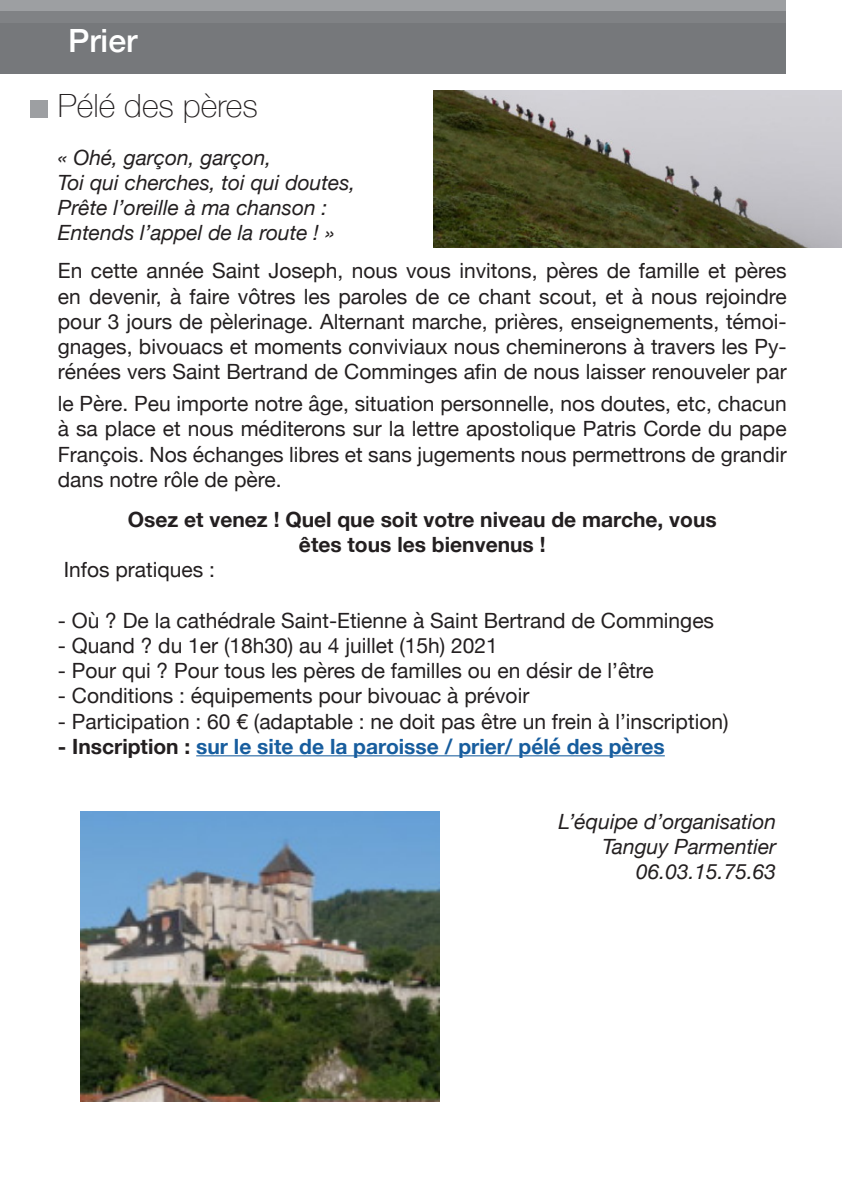
<style>
.page{position:relative;width:842px;height:1191px;background:#fff}
.page>*{position:absolute;margin:0;border:0;box-sizing:border-box;transform-origin:0 0}
.t1{font:100 32px "Helvetica Neue";color:#231f20}
.t2{font:500 32px "Helvetica Neue";color:#fff}
.t3{font:21px/25.2px "Helvetica Neue";color:#231f20;text-align:justify}
.t4{font:italic 21px "Helvetica Neue";color:#231f20}
.t5{font:700 21px "Helvetica Neue";color:#231f20}
.t6{font:700 21px "Helvetica Neue";color:#175d9e}
.s1{color:#231f20}
</style>
<div class="page">
<div style="left:0;top:21px;width:785px;height:53px;background:#76787b"></div>
<div style="left:0;top:0;width:785px;height:11px;background:#9d9fa2"></div>
<div style="left:0;top:11px;width:785px;height:12px;background:#808285"></div>
<hr style="left:196px;top:755px;width:469px;height:1px;background:#175d9e">
<div style="left:31px;top:101px;width:17px;height:17px;background:#9d9fa2"></div>
<img style="left:434px;top:91px;width:408px;height:157px">
<img style="left:81px;top:811px;width:358px;height:290px">
<p class="t2" style="left:68px;top:15px;width:71px">Prier</p>
<p class="t1" style="left:58px;top:82px;width:201px">Pélé des pères</p>
<p class="t4" style="left:58px;top:142px;width:215px">« Ohé, garçon, garçon,</p>
<p class="t4" style="left:58px;top:167px;width:299px">Toi qui cherches, toi qui doutes,</p>
<p class="t4" style="left:58px;top:192px;width:271px">Prête l’oreille à ma chanson :</p>
<p class="t4" style="left:58px;top:218px;width:278px">Entends l’appel de la route ! »</p>
<p class="t3" style="left:58px;top:259px;width:730px">En cette année Saint Joseph, nous vous invitons, pères de famille et pères en devenir, à faire vôtres les paroles de ce chant scout, et à nous rejoindre pour 3 jours de pèlerinage. Alternant marche, prières, enseignements, témoi&shy;gnages, bivouacs et moments conviviaux nous cheminerons à travers les Py&shy;rénées vers Saint Bertrand de Comminges afin de nous laisser renouveler par</p>
<p class="t3" style="left:58px;top:392px;width:730px">le Père. Peu importe notre âge, situation personnelle, nos doutes, etc, chacun à sa place et nous méditerons sur la lettre apostolique Patris Corde du pape François. Nos échanges libres et sans jugements nous permettrons de grandir dans notre rôle de père.</p>
<p class="t5" style="left:128px;top:503px;width:590px">Osez et venez ! Quel que soit votre niveau de marche, vous</p>
<p class="t5" style="left:299px;top:528px;width:248px">êtes tous les bienvenus !</p>
<p class="t3" style="left:64px;top:558px;width:153px">Infos pratiques :</p>
<p class="t3" style="left:58px;top:609px;width:658px">- Où ? De la cathédrale Saint-Etienne à Saint Bertrand de Comminges</p>
<p class="t3" style="left:58px;top:634px;width:442px">- Quand ? du 1er (18h30) au 4 juillet (15h) 2021</p>
<p class="t3" style="left:58px;top:659px;width:597px">- Pour qui ? Pour tous les pères de familles ou en désir de l’être</p>
<p class="t3" style="left:58px;top:684px;width:473px">- Conditions : équipements pour bivouac à prévoir</p>
<p class="t3" style="left:58px;top:709px;width:672px">- Participation : 60 € (adaptable : ne doit pas être un frein à l’inscription)</p>
<p class="t6" style="left:58px;top:730px;width:608px"><span class="s1">- Inscription :</span> sur le site de la paroisse / prier/ pélé des pères</p>
<p class="t4" style="left:559px;top:806px;width:219px">L’équipe d’organisation</p>
<p class="t4" style="left:602px;top:831px;width:175px">Tanguy Parmentier</p>
<p class="t4" style="left:636px;top:857px;width:142px">06.03.15.75.63</p>
</div>
